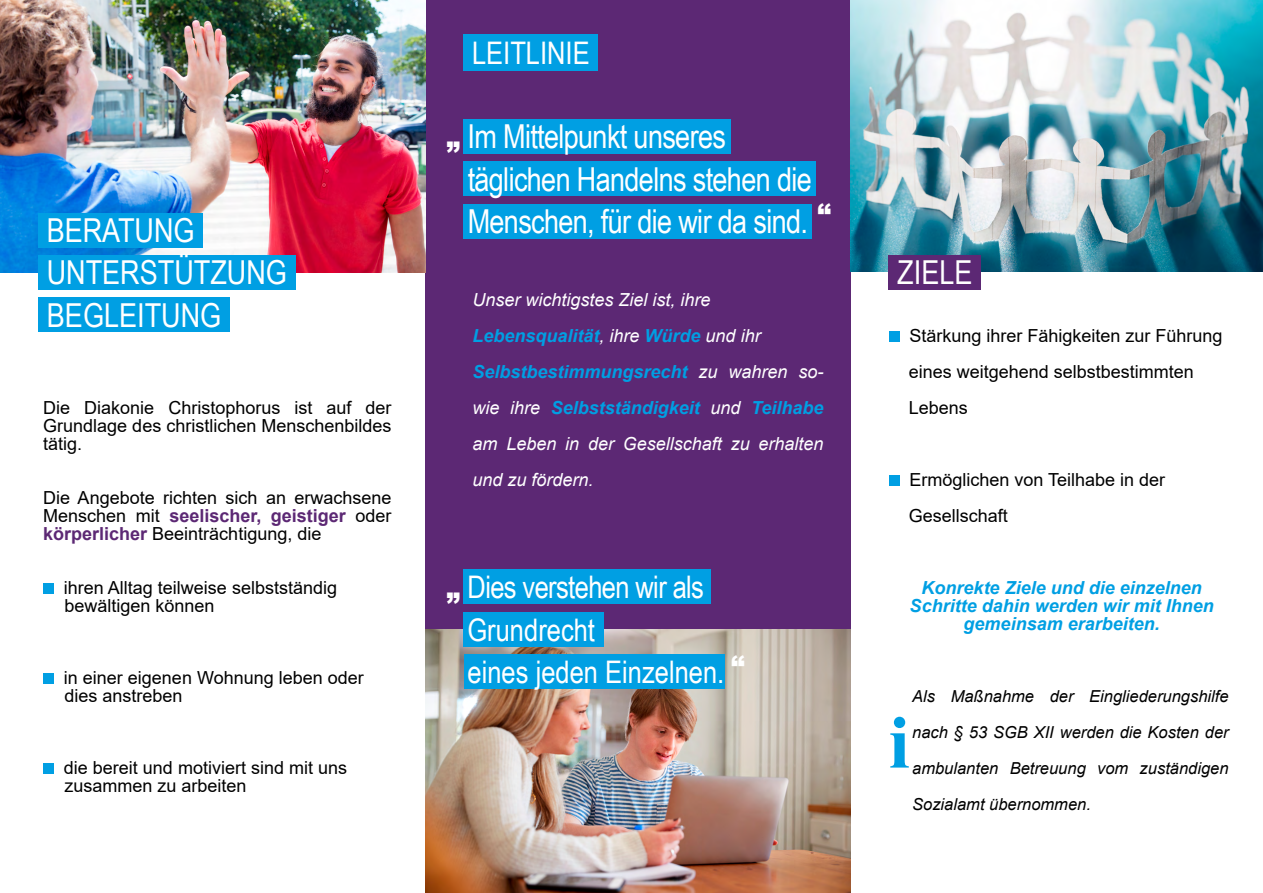
<style>
.page{position:relative;width:1263px;height:893px;background:#fff}
.page>*{position:absolute;margin:0;border:0;box-sizing:border-box;transform-origin:0 0}
.t1{font:700 75px "Times New Roman";color:#009fe3}
.t2{font:33px/42.6px "Arial Narrow";letter-spacing:-.02em;color:#fff}
.t3{font:33px/42.3px "Arial Narrow";color:#fff}
.t4{font:31.05px/42.5px "Arial Narrow";color:#fff}
.t5{font:900 27px "Arial";color:#fff}
.t6{font:18px/18px "Arial";color:#000}
.t7{font:italic 18px/36px "Arial";color:#fff}
.t8{font:italic 700 18px/18px "Arial";color:#009fe3;text-align:center}
.t9{font:italic 16.5px/36px "Arial";color:#000;text-align:justify}
.s1{font-weight:700;color:#5c2874}
.s2{font-weight:700;color:#009fe3}
</style>
<div class="page">
<div style="left:425px;top:0;width:425px;height:864px;background:#5c2874"></div>
<img style="left:0;top:0;width:425px;height:272px">
<div style="left:889px;top:331px;width:10px;height:11px;background:#009fe3"></div>
<div style="left:889px;top:475px;width:10px;height:11px;background:#009fe3"></div>
<div style="left:43px;top:583px;width:11px;height:11px;background:#009fe3"></div>
<div style="left:43px;top:673px;width:11px;height:11px;background:#009fe3"></div>
<div style="left:43px;top:763px;width:11px;height:11px;background:#009fe3"></div>
<img style="left:425px;top:629px;width:425px;height:264px">
<img style="left:850px;top:0;width:413px;height:271px">
<div style="left:38px;top:213px;width:165px;height:34px;background:#009fe3"></div>
<div style="left:38px;top:255px;width:257px;height:34px;background:#009fe3"></div>
<div style="left:38px;top:298px;width:192px;height:34px;background:#009fe3"></div>
<div style="left:463px;top:34px;width:135px;height:37px;background:#009fe3"></div>
<div style="left:463px;top:119px;width:268px;height:34px;background:#009fe3"></div>
<div style="left:463px;top:162px;width:353px;height:34px;background:#009fe3"></div>
<div style="left:463px;top:204px;width:349px;height:34px;background:#009fe3"></div>
<div style="left:463px;top:570px;width:248px;height:34px;background:#009fe3"></div>
<div style="left:463px;top:612px;width:141px;height:34px;background:#009fe3"></div>
<div style="left:463px;top:655px;width:261px;height:34px;background:#009fe3"></div>
<div style="left:889px;top:255px;width:92px;height:34px;background:#5c2874"></div>
<h2 class="t3" style="left:47px;top:208px;width:242px">BERATUNG<br>UNTERSTÜTZUNG<br>BEGLEITUNG</h2>
<p class="t6" style="left:43px;top:399px;width:350px;text-align:justify">Die Diakonie Christophorus ist auf der Grundlage des christlichen Menschenbildes tätig.</p>
<p class="t6" style="left:43px;top:489px;width:350px;text-align:justify">Die Angebote richten sich an erwachsene Menschen mit <span class="s1">seelischer, geistiger</span> oder <span class="s1">körperlicher</span> Beeinträchtigung, die</p>
<p class="t6" style="left:64px;top:579px;width:275px">ihren Alltag teilweise selbstständig bewältigen können</p>
<p class="t6" style="left:64px;top:669px;width:301px">in einer eigenen Wohnung leben oder dies anstreben</p>
<p class="t6" style="left:64px;top:759px;width:285px">die bereit und motiviert sind mit uns zusammen zu arbeiten</p>
<h3 class="t4" style="left:472px;top:30px;width:119px">LEITLINIE</h3>
<h3 class="t5" style="left:446px;top:118px;width:15px">„</h3>
<h2 class="t2" style="left:468px;top:114px;width:346px">Im Mittelpunkt unseres täglichen Handelns stehen die<br>Menschen, für die wir da sind.</h2>
<h3 class="t5" style="left:817px;top:194px;width:15px">“</h3>
<p class="t7" style="left:472px;top:282px;width:352px">Unser wichtigstes Ziel ist, ihre <span class="s2">Lebensqualität</span>, ihre <span class="s2">Würde</span> und ihr <span class="s2">Selbstbestimmungsrecht</span> zu wahren so&shy;wie ihre <span class="s2">Selbstständigkeit</span> und <span class="s2">Teilhabe </span>am Leben in der Gesellschaft zu erhalten und zu fördern.</p>
<h3 class="t5" style="left:446px;top:568px;width:15px">„</h3>
<h3 class="t4" style="left:467px;top:565px;width:279px">Dies verstehen wir als<br>Grundrecht<br>eines jeden Einzelnen. <sup>“</sup></h3>
<h2 class="t2" style="left:897px;top:250px;width:77px">ZIELE</h2>
<p class="t6" style="left:909px;top:318px;width:315px;line-height:36px">Stärkung ihrer Fähigkeiten zur Führung eines weitgehend selbstbestimmten<br>Lebens</p>
<p class="t6" style="left:909px;top:462px;width:258px;line-height:36px">Ermöglichen von Teilhabe in der<br>Gesellschaft</p>
<p class="t8" style="left:910px;top:579px;width:306px">Konrekte Ziele und die einzelnen<br>Schritte dahin werden wir mit Ihnen gemeinsam erarbeiten.</p>
<p class="t9" style="left:912px;top:678px;width:318px">Als Maßnahme der Eingliederungshilfe nach § 53 SGB XII werden die Kosten der ambulanten Betreuung vom zuständigen Sozialamt übernommen.</p>
<h1 class="t1" style="left:889px;top:688px;width:22px">i</h1>
</div>
